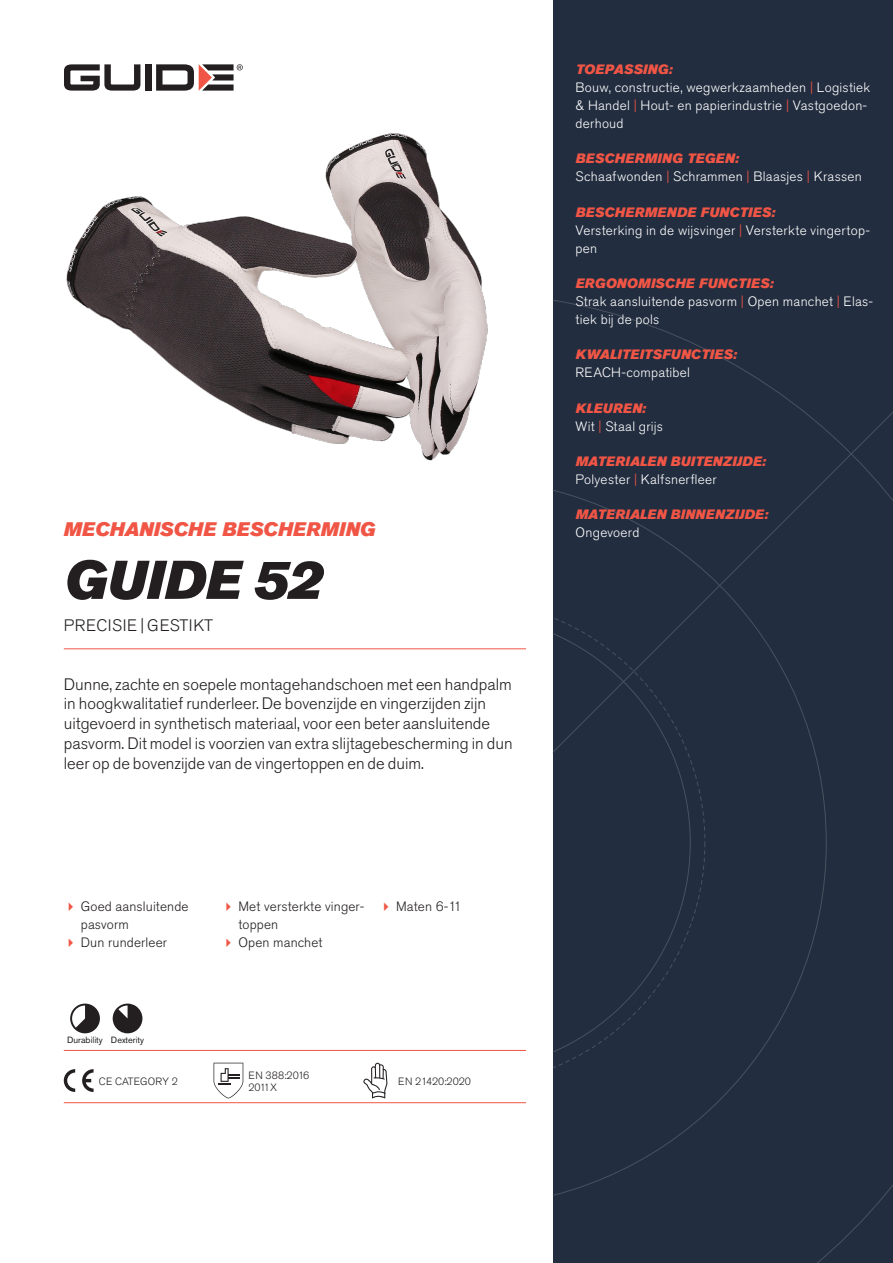
<style>
.page{position:relative;width:893px;height:1263px;background:#fff}
.page>*{position:absolute;margin:0;border:0;box-sizing:border-box;transform-origin:0 0}
.Rubrik{font:italic 54px "Akzidenz Grotesk Pro Super";color:#231f20}
.Överrubrik{font:italic 19.5px "Akzidenz Grotesk Pro Super";letter-spacing:.005em;color:#f05545}
.Ingress{font:300 16.5px/19.8px "Akzidenz Grotesk Pro";color:#231f20}
.Product_-_AltSegment{font:300 16.5px "Akzidenz Grotesk Pro";letter-spacing:.03em;color:#231f20}
.Produkt_-_Brödtext{font:300 13.5px/18px "Akzidenz Grotesk Pro";letter-spacing:.02em;color:#fff}
.Produkt_-_Namn{font:italic 13.5px "Akzidenz Grotesk Pro Super";letter-spacing:.015em;color:#f05545}
.t1{font:300 13.5px/18px "Akzidenz Grotesk Pro";letter-spacing:.01em;color:#231f20}
.t2{font:300 10.5px "Akzidenz Grotesk Pro";color:#231f20}
.Produkt_-_Egenskaper{font:9px "Akzidenz Grotesk Pro";color:#231f20}
.s1{color:#f05545}
</style>
<div class="page">
<div style="left:145px;top:64px;width:7px;height:27px;background:#231f20"></div>
<svg style="left:156px;top:64px;width:87px;height:27px"></svg>
<svg style="left:64px;top:64px;width:76px;height:27px"></svg>
<div style="left:553px;top:0;width:340px;height:1263px;background:#222d3f"></div>
<svg style="left:553px;top:300px;width:340px;height:963px"></svg>
<hr style="left:64px;top:1050px;width:462px;height:1px;background:#f05545">
<hr style="left:64px;top:1102px;width:462px;height:1px;background:#f05545">
<svg style="left:70px;top:1003px;width:30px;height:30px"></svg>
<svg style="left:113px;top:1003px;width:29px;height:30px"></svg>
<svg style="left:64px;top:1069px;width:11px;height:23px"></svg>
<svg style="left:82px;top:1069px;width:12px;height:23px"></svg>
<svg style="left:214px;top:1063px;width:29px;height:35px"></svg>
<svg style="left:363px;top:1063px;width:24px;height:35px"></svg>
<img style="left:66px;top:133px;width:422px;height:328px">
<hr style="left:64px;top:648px;width:462px;height:1px;background:#f05545">
<p class="Överrubrik" style="left:64px;top:517px;width:313px">MECHANISCHE BESCHERMING</p>
<p class="Rubrik" style="left:64px;top:545px;width:260px">GUIDE 52</p>
<p class="Product_-_AltSegment" style="left:64px;top:615px;width:151px">PRECISIE | GESTIKT</p>
<p class="Ingress" style="left:64px;top:674px;width:450px">Dunne, zachte en soepele montagehandschoen met een handpalm in hoogkwalitatief runderleer. De bovenzijde en vingerzijden zijn uitgevoerd in synthetisch materiaal, voor een beter aansluitende pasvorm. Dit model is voorzien van extra slijtagebescherming in dun leer op de bovenzijde van de vingertoppen en de duim.</p>
<p class="t1" style="left:81px;top:897px;width:109px">Goed aansluitende pasvorm</p>
<p class="t1" style="left:81px;top:933px;width:88px">Dun runderleer</p>
<p class="Produkt_-_Egenskaper" style="left:67px;top:1034px;width:37px">Durability</p>
<p class="Produkt_-_Egenskaper" style="left:111px;top:1034px;width:35px">Dexterity</p>
<p class="t2" style="left:99px;top:1074px;width:81px">CE CATEGORY 2</p>
<p class="t1" style="left:238px;top:897px;width:128px">Met versterkte vinger&shy;toppen</p>
<p class="t1" style="left:238px;top:933px;width:86px">Open manchet</p>
<p class="t1" style="left:396px;top:897px;width:67px">Maten 6-11</p>
<p class="t2" style="left:248px;top:1068px;width:62px">EN 388:2016</p>
<p class="t2" style="left:248px;top:1080px;width:30px">2011X</p>
<p class="t2" style="left:398px;top:1074px;width:74px">EN 21420:2020</p>
<p class="Produkt_-_Namn" style="left:576px;top:60px;width:98px">TOEPASSING:</p>
<p class="Produkt_-_Brödtext" style="left:576px;top:78px;width:296px">Bouw, constructie, wegwerkzaamheden <span class="s1">|</span> Logistiek &amp; Handel <span class="s1">|</span> Hout- en papierindustrie <span class="s1">|</span> Vastgoedon&shy;derhoud</p>
<p class="Produkt_-_Namn" style="left:576px;top:150px;width:165px">BESCHERMING TEGEN:</p>
<p class="Produkt_-_Brödtext" style="left:576px;top:168px;width:288px">Schaafwonden <span class="s1">|</span> Schrammen <span class="s1">|</span> Blaasjes <span class="s1">|</span> Krassen</p>
<p class="Produkt_-_Namn" style="left:576px;top:203px;width:201px">BESCHERMENDE FUNCTIES:</p>
<p class="Produkt_-_Brödtext" style="left:576px;top:221px;width:296px">Versterking in de wijsvinger <span class="s1">|</span> Versterkte vingertop&shy;pen</p>
<p class="Produkt_-_Namn" style="left:576px;top:274px;width:199px">ERGONOMISCHE FUNCTIES:</p>
<p class="Produkt_-_Brödtext" style="left:576px;top:292px;width:299px">Strak aansluitende pasvorm <span class="s1">|</span> Open manchet <span class="s1">|</span> Elas&shy;tiek bij de pols</p>
<p class="Produkt_-_Namn" style="left:576px;top:346px;width:163px">KWALITEITSFUNCTIES:</p>
<p class="Produkt_-_Brödtext" style="left:576px;top:364px;width:116px">REACH-compatibel</p>
<p class="Produkt_-_Namn" style="left:576px;top:399px;width:72px">KLEUREN:</p>
<p class="Produkt_-_Brödtext" style="left:576px;top:417px;width:89px">Wit <span class="s1">|</span> Staal grijs</p>
<p class="Produkt_-_Namn" style="left:576px;top:452px;width:192px">MATERIALEN BUITENZIJDE:</p>
<p class="Produkt_-_Brödtext" style="left:576px;top:470px;width:143px">Polyester <span class="s1">|</span> Kalfsnerfleer</p>
<p class="Produkt_-_Namn" style="left:576px;top:506px;width:194px">MATERIALEN BINNENZIJDE:</p>
<p class="Produkt_-_Brödtext" style="left:576px;top:524px;width:65px">Ongevoerd</p>
</div>
